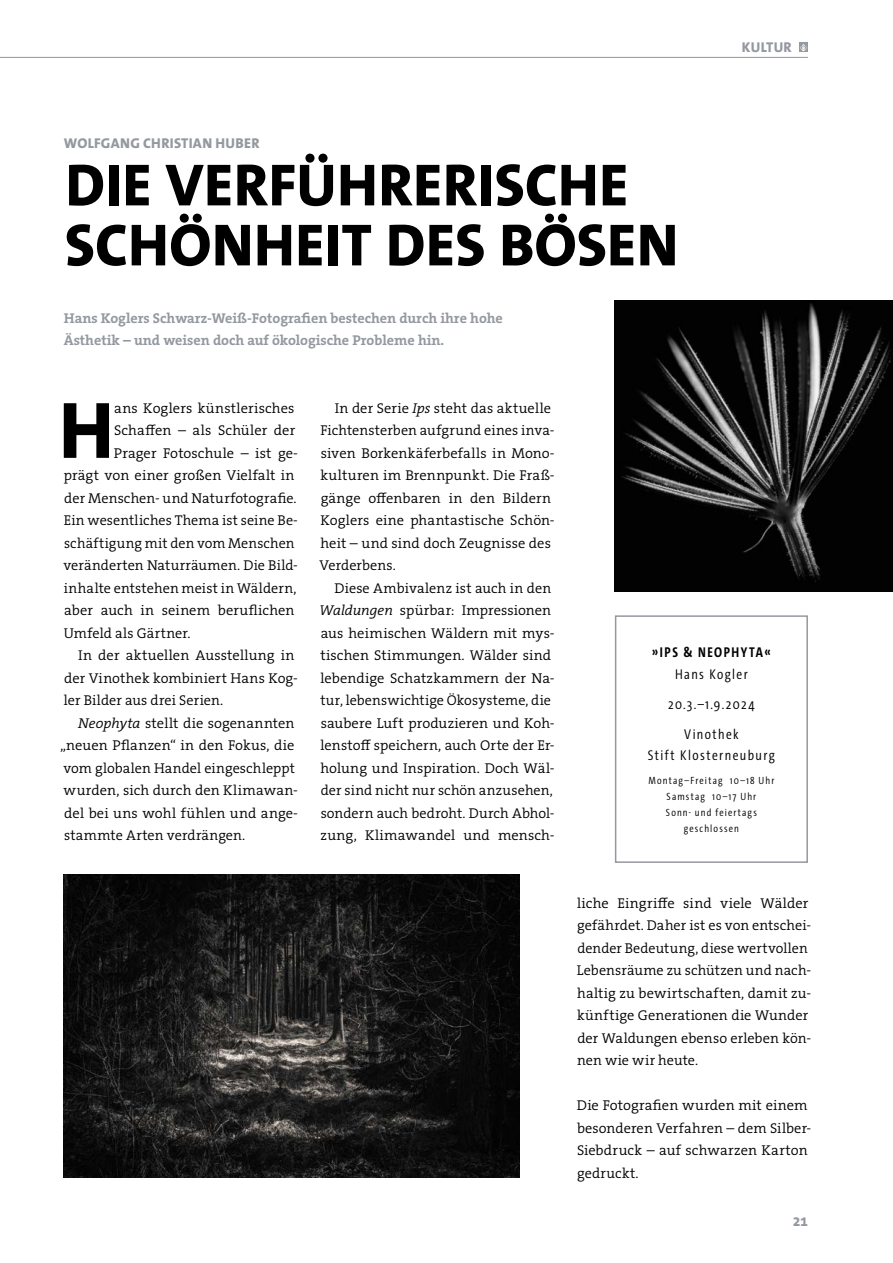
<style>
.page{position:relative;width:893px;height:1263px;background:#fff}
.page>*{position:absolute;margin:0;border:0;box-sizing:border-box;transform-origin:0 0}
.WIS_Fließtext{font:800 80.85px "The Sans B W8";color:#000}
.WIS_Headline{font:800 60px/60px "The Sans B W8";letter-spacing:.005em;color:#000}
.WIS_Fließtext-2{font:300 14.25px/22.5px "The Serif B W4";letter-spacing:.005em;color:#000}
.WIS_Einleitung{font:700 14.25px/22.5px "The Serif B W7";color:#94989f}
.t1{font:300 14.25px/21.3px "The Sans Cd LF4";letter-spacing:.1em;color:#000;text-align:center}
.WIS_Headline-2{font:800 14.25px "The Sans B W8";letter-spacing:.02em;color:#94989f}
.t2{font:700 14.25px/21.3px "The Sans Cd LF7";letter-spacing:.11em;color:#000;text-align:center}
.t3{font:300 10.5px/15.8px "The Sans Cd LF4";letter-spacing:.11em;color:#000;text-align:center}
.s1{font-style:italic}
.s2{font-family:"The Sans Cd LF4";font-weight:300}
</style>
<div class="page">
<hr style="left:0;top:57px;width:808px;height:1px;background:#94989f">
<div style="left:799px;top:43px;width:9px;height:9px;background:#94989f"></div>
<svg style="left:800px;top:44px;width:7px;height:7px"></svg>
<img style="left:615px;top:300px;width:278px;height:291px">
<img style="left:64px;top:874px;width:455px;height:304px">
<div style="left:615px;top:615px;width:193px;height:248px;border:2px solid #94989f"></div>
<p class="WIS_Headline-2" style="left:64px;top:134px;width:197px">WOLFGANG CHRISTIAN HUBER</p>
<p class="WIS_Headline" style="left:65px;top:155px;width:615px">DIE VERFÜHRERISCHE<br>SCHÖNHEIT DES BÖSEN</p>
<p class="WIS_Einleitung" style="left:64px;top:307px;width:441px">Hans Koglers Schwarz-Weiß-Fotografien bestechen durch ihre hohe<br>Ästhetik – und weisen doch auf ökologische Probleme hin.</p>
<p class="WIS_Headline-2" style="left:742px;top:38px;width:51px">KULTUR</p>
<p class="WIS_Fließtext" style="left:59px;top:379px;width:56px">H</p>
<p class="WIS_Fließtext-2" style="left:114px;top:397px;width:182px">ans Koglers künstlerisches</p>
<p class="WIS_Fließtext-2" style="left:114px;top:419px;width:183px">Schaffen – als Schüler der</p>
<p class="WIS_Fließtext-2" style="left:114px;top:442px;width:186px">Prager Fotoschule – ist ge-</p>
<p class="WIS_Fließtext-2" style="left:64px;top:464px;width:232px">prägt von einer großen Vielfalt in</p>
<p class="WIS_Fließtext-2" style="left:64px;top:487px;width:234px">der Menschen- und Naturfotografie.</p>
<p class="WIS_Fließtext-2" style="left:64px;top:509px;width:236px">Ein wesentliches Thema ist seine Be-</p>
<p class="WIS_Fließtext-2" style="left:64px;top:532px;width:232px">schäftigung mit den vom Menschen</p>
<p class="WIS_Fließtext-2" style="left:63px;top:554px;width:236px">veränderten Naturräumen. Die Bild-</p>
<p class="WIS_Fließtext-2" style="left:64px;top:577px;width:234px">inhalte entstehen meist in Wäldern,</p>
<p class="WIS_Fließtext-2" style="left:64px;top:599px;width:232px">aber auch in seinem beruflichen</p>
<p class="WIS_Fließtext-2" style="left:64px;top:622px;width:128px">Umfeld als Gärtner.</p>
<p class="WIS_Fließtext-2" style="left:64px;top:644px;width:236px;text-indent:14px">In der aktuellen Ausstellung in der Vinothek kombiniert Hans Kog&shy;ler Bilder aus drei Serien.</p>
<p class="WIS_Fließtext-2" style="left:60px;top:712px;width:239px;text-indent:18px"><span class="s1">Neophyta</span> stellt die sogenannten „neuen Pflanzen“ in den Fokus, die vom globalen Handel eingeschleppt wurden, sich durch den Klimawan&shy;del bei uns wohl fühlen und ange&shy;stammte Arten verdrängen.</p>
<p class="WIS_Fließtext-2" style="left:320px;top:397px;width:236px;text-indent:15px">In der Serie <span class="s1">Ips</span> steht das aktuelle<br>Fichtensterben aufgrund eines inva&shy;siven Borkenkäferbefalls in Mono&shy;kulturen im Brennpunkt. Die Fraß&shy;gänge offenbaren in den Bildern<br>Koglers eine phantastische Schön&shy;heit – und sind doch Zeugnisse des<br>Verderbens.</p>
<p class="WIS_Fließtext-2" style="left:320px;top:577px;width:236px;text-indent:15px">Diese Ambivalenz ist auch in den <span class="s1">Waldungen</span> spürbar: Impressionen aus heimischen Wäldern mit mys&shy;tischen Stimmungen. Wälder sind lebendige Schatzkammern der Na&shy;tur, lebenswichtige Ökosysteme, die saubere Luft produzieren und Koh&shy;lenstoff speichern, auch Orte der Er&shy;holung und Inspiration. Doch Wäl&shy;der sind nicht nur schön anzusehen, sondern auch bedroht. Durch Abhol&shy;zung, Klimawandel und mensch-</p>
<p class="t2" style="left:652px;top:641px;width:120px">»IPS &amp; NEOPHYTA«<br><span class="s2">Hans Kogler</span></p>
<p class="t1" style="left:668px;top:693px;width:88px">20.3.–1.9.2024</p>
<p class="t1" style="left:648px;top:723px;width:129px">Vinothek<br>Stift Klosterneuburg</p>
<p class="t3" style="left:648px;top:772px;width:128px">Montag–Freitag 10–18 Uhr<br>Samstag 10–17 Uhr<br>Sonn- und feiertags geschlossen</p>
<p class="WIS_Fließtext-2" style="left:577px;top:892px;width:236px">liche Eingriffe sind viele Wälder gefährdet. Daher ist es von entschei&shy;dender Bedeutung, diese wertvollen Lebensräume zu schützen und nach&shy;haltig zu bewirtschaften, damit zu&shy;künftige Generationen die Wunder der Waldungen ebenso erleben kön&shy;nen wie wir heute.</p>
<p class="WIS_Fließtext-2" style="left:577px;top:1094px;width:236px">Die Fotografien wurden mit einem besonderen Verfahren – dem Silber-<br>Siebdruck – auf schwarzen Karton gedruckt.</p>
<p class="WIS_Headline-2" style="left:793px;top:1212px;width:17px">21</p>
</div>
